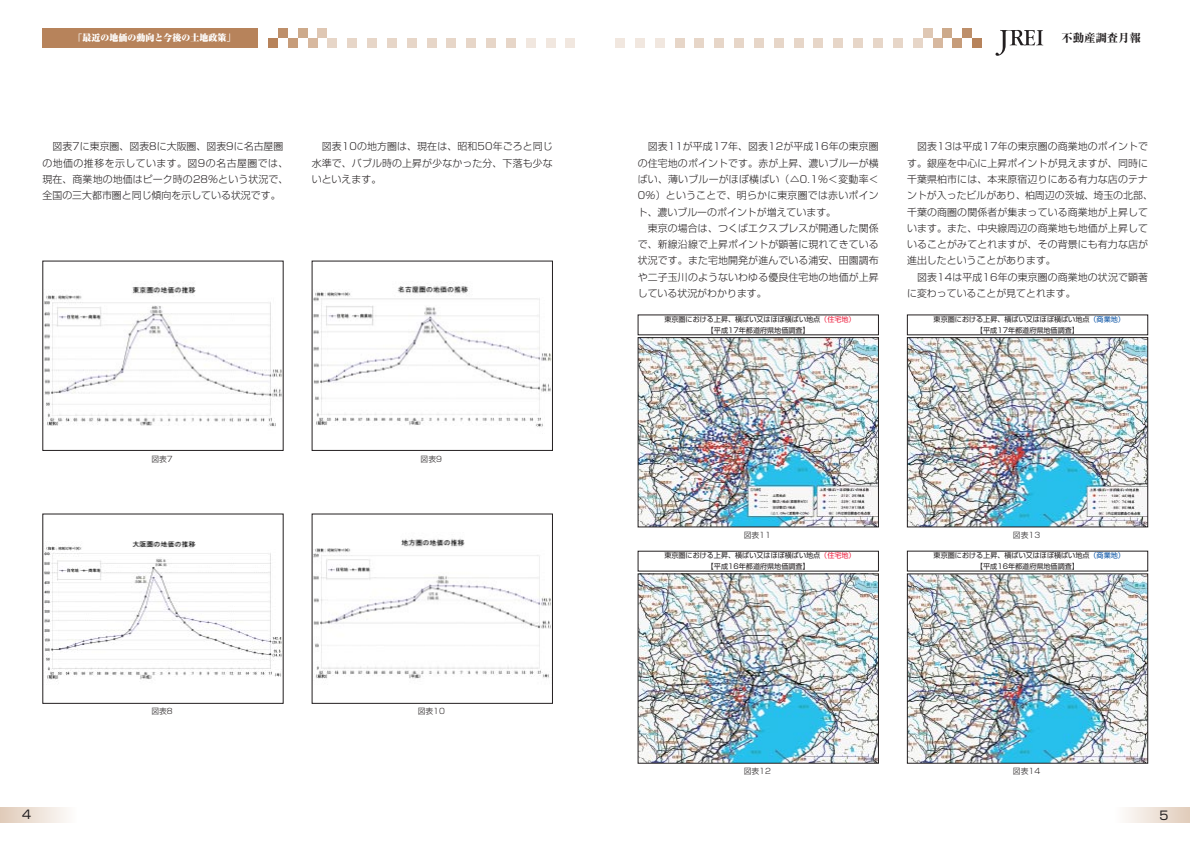
<style>
.page{position:relative;width:1190px;height:841px;background:#fff}
.page>*{position:absolute;margin:0;border:0;box-sizing:border-box;transform-origin:0 0}
.t1{font:12px "Shin Go";color:#231f20}
.t2{font:800 11.3px "Ryumin";color:#231f20}
.t3{font:300 9.9px/16.3px "Shin Go";letter-spacing:.01em;color:#231f20}
.t4{font:900 9px "Ryumin";color:#fff}
.t5{font:300 7.8px "Shin Go";color:#231f20}
.t6{font:7.1px/10.6px "Shin Go";color:#231f20;text-align:center}
.s1{color:#ed1a3a}
.s2{color:#034ea2}
</style>
<div class="page">
<svg style="left:0;top:808px;width:67px;height:14px"></svg>
<svg style="left:1125px;top:808px;width:65px;height:14px"></svg>
<img style="left:45px;top:286px;width:236px;height:141px">
<img style="left:45px;top:541px;width:236px;height:141px">
<img style="left:314px;top:286px;width:237px;height:142px">
<div style="left:312px;top:261px;width:241px;height:190px;border:1px solid #231f20"></div>
<img style="left:314px;top:538px;width:237px;height:141px">
<div style="left:312px;top:514px;width:241px;height:190px;border:1px solid #231f20"></div>
<img style="left:640px;top:339px;width:237px;height:186px">
<div style="left:638px;top:337px;width:241px;height:190px;border:1px solid #231f20"></div>
<img style="left:640px;top:576px;width:237px;height:186px">
<div style="left:638px;top:574px;width:241px;height:190px;border:1px solid #231f20"></div>
<img style="left:909px;top:339px;width:237px;height:186px">
<div style="left:907px;top:337px;width:241px;height:190px;border:1px solid #231f20"></div>
<img style="left:909px;top:576px;width:237px;height:186px">
<div style="left:907px;top:574px;width:241px;height:190px;border:1px solid #231f20"></div>
<div style="left:43px;top:28px;width:215px;height:20px;background:#b7835b"></div>
<div style="left:347px;top:38px;width:10px;height:10px;background:#e7d6c8"></div>
<svg style="left:996px;top:30px;width:47px;height:26px"></svg>
<div style="left:268px;top:38px;width:10px;height:10px;background:#b7835b"></div>
<div style="left:278px;top:28px;width:10px;height:10px;background:#be8f6a"></div>
<div style="left:288px;top:38px;width:10px;height:10px;background:#c69c7a"></div>
<div style="left:298px;top:28px;width:10px;height:10px;background:#cdaa8b"></div>
<div style="left:308px;top:38px;width:9px;height:10px;background:#d7b89f"></div>
<div style="left:317px;top:28px;width:10px;height:10px;background:#dfc7b3"></div>
<div style="left:327px;top:38px;width:10px;height:10px;background:#e7d6c8"></div>
<div style="left:893px;top:38px;width:10px;height:10px;background:#e7d6c8"></div>
<div style="left:913px;top:38px;width:10px;height:10px;background:#e7d6c8"></div>
<div style="left:923px;top:28px;width:10px;height:10px;background:#dfc7b3"></div>
<div style="left:933px;top:38px;width:10px;height:10px;background:#d7b89f"></div>
<div style="left:943px;top:28px;width:9px;height:10px;background:#cdaa8b"></div>
<div style="left:952px;top:38px;width:10px;height:10px;background:#c69c7a"></div>
<div style="left:962px;top:28px;width:10px;height:10px;background:#be8f6a"></div>
<div style="left:972px;top:38px;width:10px;height:10px;background:#b7835b"></div>
<div style="left:367px;top:38px;width:10px;height:10px;background:#e7d6c8"></div>
<div style="left:387px;top:38px;width:10px;height:10px;background:#e7d6c8"></div>
<div style="left:407px;top:38px;width:10px;height:10px;background:#e7d6c8"></div>
<div style="left:427px;top:38px;width:10px;height:10px;background:#e7d6c8"></div>
<div style="left:446px;top:38px;width:10px;height:10px;background:#e7d6c8"></div>
<div style="left:466px;top:38px;width:10px;height:10px;background:#e7d6c8"></div>
<div style="left:486px;top:38px;width:10px;height:10px;background:#e7d6c8"></div>
<div style="left:506px;top:38px;width:10px;height:10px;background:#e7d6c8"></div>
<div style="left:526px;top:38px;width:10px;height:10px;background:#f1e7df"></div>
<div style="left:546px;top:38px;width:10px;height:10px;background:#f1e7df"></div>
<div style="left:566px;top:38px;width:9px;height:10px;background:#f1e7df"></div>
<div style="left:873px;top:38px;width:10px;height:10px;background:#e7d6c8"></div>
<div style="left:853px;top:38px;width:10px;height:10px;background:#e7d6c8"></div>
<div style="left:833px;top:38px;width:10px;height:10px;background:#e7d6c8"></div>
<div style="left:814px;top:38px;width:9px;height:10px;background:#e7d6c8"></div>
<div style="left:794px;top:38px;width:10px;height:10px;background:#e7d6c8"></div>
<div style="left:774px;top:38px;width:10px;height:10px;background:#e7d6c8"></div>
<div style="left:754px;top:38px;width:10px;height:10px;background:#e7d6c8"></div>
<div style="left:734px;top:38px;width:10px;height:10px;background:#e7d6c8"></div>
<div style="left:714px;top:38px;width:10px;height:10px;background:#e7d6c8"></div>
<div style="left:694px;top:38px;width:10px;height:10px;background:#e7d6c8"></div>
<div style="left:675px;top:38px;width:10px;height:10px;background:#e7d6c8"></div>
<div style="left:655px;top:38px;width:10px;height:10px;background:#f1e7df"></div>
<div style="left:635px;top:38px;width:10px;height:10px;background:#f1e7df"></div>
<div style="left:615px;top:38px;width:10px;height:10px;background:#f1e7df"></div>
<p class="t4" style="left:73px;top:35px;width:163px">「最近の地価の動向と今後の土地政策」</p>
<p class="t2" style="left:1062px;top:34px;width:81px">不動産調査月報</p>
<p class="t3" style="left:43px;top:140px;width:247px;text-indent:10px">図表7に東京圏、図表8に大阪圏、図表9に名古屋圏の地価の推移を示しています。図9の名古屋圏では、現在、商業地の地価はピーク時の28％という状況で、全国の三大都市圏と同じ傾向を示している状況です。</p>
<p class="t3" style="left:312px;top:140px;width:242px;text-align:justify;text-indent:10px">図表10の地方圏は、現在は、昭和50年ごろと同じ水準で、バブル時の上昇が少なかった分、下落も少ないといえます。</p>
<p class="t3" style="left:638px;top:140px;width:242px;text-align:justify;text-indent:10px">図表11が平成17年、図表12が平成16年の東京圏の住宅地のポイントです。赤が上昇、濃いブルーが横ばい、薄いブルーがほぼ横ばい（△0.1％＜変動率＜0％）ということで、明らかに東京圏では赤いポイント、濃いブルーのポイントが増えています。</p>
<p class="t3" style="left:638px;top:221px;width:242px;text-align:justify;text-indent:10px">東京の場合は、つくばエクスプレスが開通した関係で、新線沿線で上昇ポイントが顕著に現れてきている状況です。また宅地開発が進んでいる浦安、田園調布や二子玉川のようないわゆる優良住宅地の地価が上昇している状況がわかります。</p>
<p class="t3" style="left:907px;top:140px;width:247px;text-indent:10px">図表13は平成17年の東京圏の商業地のポイントです。銀座を中心に上昇ポイントが見えますが、同時に千葉県柏市には、本来原宿辺りにある有力な店のテナントが入ったビルがあり、柏周辺の茨城、埼玉の北部、千葉の商圏の関係者が集まっている商業地が上昇しています。また、中央線周辺の商業地も地価が上昇していることがみてとれますが、その背景にも有力な店が進出したということがあります。</p>
<p class="t3" style="left:907px;top:270px;width:242px;text-indent:10px">図表14は平成16年の東京圏の商業地の状況で顕著に変わっていることが見てとれます。</p>
<p class="t5" style="left:151px;top:456px;width:23px">図表7</p>
<p class="t5" style="left:151px;top:708px;width:23px">図表8</p>
<p class="t5" style="left:421px;top:456px;width:23px">図表9</p>
<p class="t5" style="left:418px;top:708px;width:29px">図表10</p>
<p class="t6" style="left:664px;top:315px;width:193px">東京圏における上昇、横ばい又はほぼ横ばい地点<span class="s1">（住宅地）</span>【平成17年都道府県地価調査】</p>
<p class="t6" style="left:934px;top:315px;width:193px">東京圏における上昇、横ばい又はほぼ横ばい地点<span class="s2">（商業地）</span>【平成17年都道府県地価調査】</p>
<p class="t5" style="left:744px;top:532px;width:29px">図表11</p>
<p class="t5" style="left:1013px;top:532px;width:29px">図表13</p>
<p class="t6" style="left:664px;top:551px;width:193px">東京圏における上昇、横ばい又はほぼ横ばい地点<span class="s1">（住宅地）</span>【平成16年都道府県地価調査】</p>
<p class="t6" style="left:934px;top:551px;width:193px">東京圏における上昇、横ばい又はほぼ横ばい地点<span class="s2">（商業地）</span>【平成16年都道府県地価調査】</p>
<p class="t5" style="left:744px;top:768px;width:29px">図表12</p>
<p class="t5" style="left:1013px;top:768px;width:29px">図表14</p>
<p class="t1" style="left:22px;top:810px;width:11px">4</p>
<p class="t1" style="left:1159px;top:811px;width:11px">5</p>
</div>
